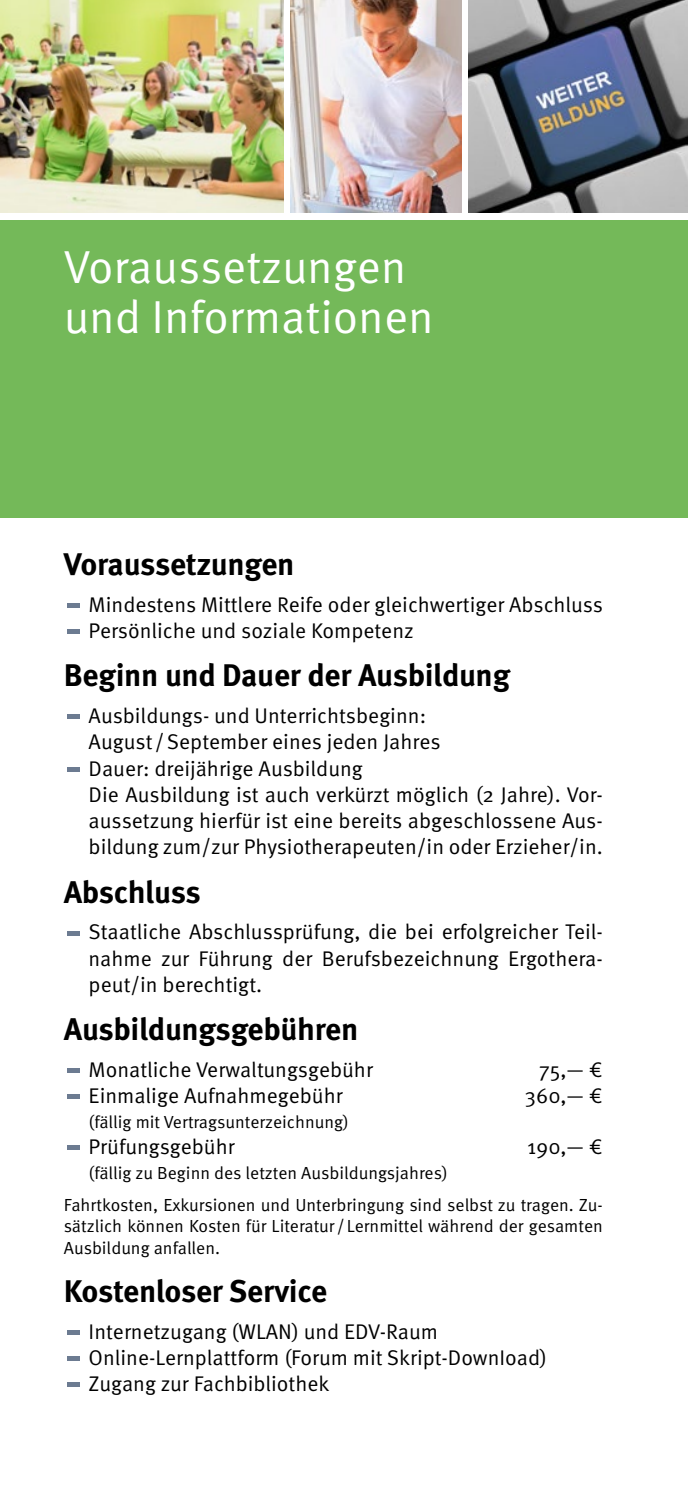
<style>
.page{position:relative;width:688px;height:1489px;background:#fff}
.page>*{position:absolute;margin:0;border:0;box-sizing:border-box;transform-origin:0 0}
.Text_8_5pt_Aufzählun{font:63.75px "Meta OT Norm";color:#6c7b91}
.Head_1_-_18_5pt{font:46.25px/50px "Meta OT Norm";color:#fff}
.Head_2_-_12_5pt{font:700 31.25px "Meta OT";letter-spacing:-.01em;color:#000}
.Text_8_5pt_Aufzählun-2{font:21.25px/26.2px "Meta OT Norm";color:#000}
.Text_7pt_Block{font:17.5px/21.2px "Meta OT Norm";color:#000;text-align:justify}
</style>
<div class="page">
<div style="left:0;top:220px;width:687px;height:297px;background:#74b959"></div>
<img style="left:0;top:0;width:283px;height:213px">
<img style="left:291px;top:0;width:170px;height:213px">
<img style="left:468px;top:0;width:219px;height:213px">
<p class="Head_1_-_18_5pt" style="left:64px;top:242px;width:371px">Voraussetzungen und Informationen</p>
<p class="Head_2_-_12_5pt" style="left:64px;top:544px;width:232px">Voraussetzungen</p>
<p class="Text_8_5pt_Aufzählun" style="left:64px;top:562px;width:21px">-</p>
<p class="Text_8_5pt_Aufzählun-2" style="left:89px;top:591px;width:516px">Mindestens Mittlere Reife oder gleichwertiger Abschluss</p>
<p class="Text_8_5pt_Aufzählun" style="left:64px;top:588px;width:21px">-</p>
<p class="Text_8_5pt_Aufzählun-2" style="left:89px;top:617px;width:327px">Persönliche und soziale Kompetenz</p>
<p class="Head_2_-_12_5pt" style="left:64px;top:655px;width:448px">Beginn und Dauer der Ausbildung</p>
<p class="Text_8_5pt_Aufzählun" style="left:64px;top:673px;width:21px">-</p>
<p class="Text_8_5pt_Aufzählun-2" style="left:89px;top:702px;width:353px">Ausbildungs- und Unterrichtsbeginn:<br>August /September eines jeden Jahres</p>
<p class="Text_8_5pt_Aufzählun" style="left:64px;top:725px;width:21px">-</p>
<p class="Text_8_5pt_Aufzählun-2" style="left:89px;top:755px;width:515px">Dauer: dreijährige Ausbildung<br>Die Ausbildung ist auch verkürzt möglich (2 Jahre). Vor&shy;aussetzung hierfür ist eine bereits abgeschlossene Aus&shy;bildung zum/zur Physiotherapeuten/in oder Erzieher/in.</p>
<p class="Head_2_-_12_5pt" style="left:64px;top:871px;width:138px">Abschluss</p>
<p class="Text_8_5pt_Aufzählun" style="left:64px;top:889px;width:21px">-</p>
<p class="Text_8_5pt_Aufzählun-2" style="left:89px;top:919px;width:515px;text-align:justify">Staatliche Abschlussprüfung, die bei erfolgreicher Teil&shy;nahme zur Führung der Berufsbezeichnung Ergothera&shy;peut/in berechtigt.</p>
<p class="Head_2_-_12_5pt" style="left:64px;top:1009px;width:296px">Ausbildungsgebühren</p>
<p class="Text_8_5pt_Aufzählun" style="left:64px;top:1027px;width:21px">-</p>
<p class="Text_8_5pt_Aufzählun-2" style="left:89px;top:1056px;width:286px">Monatliche Verwaltungsgebühr</p>
<p class="Text_8_5pt_Aufzählun-2" style="left:539px;top:1056px;width:65px">75,— €</p>
<p class="Text_8_5pt_Aufzählun" style="left:64px;top:1053px;width:21px">-</p>
<p class="Text_8_5pt_Aufzählun-2" style="left:89px;top:1082px;width:255px">Einmalige Aufnahmegebühr</p>
<p class="Text_8_5pt_Aufzählun-2" style="left:525px;top:1082px;width:79px">360,— €</p>
<p class="Text_7pt_Block" style="left:89px;top:1111px;width:261px">(fällig mit Vertragsunterzeichnung)</p>
<p class="Text_8_5pt_Aufzählun" style="left:64px;top:1104px;width:21px">-</p>
<p class="Text_8_5pt_Aufzählun-2" style="left:89px;top:1134px;width:147px">Prüfungsgebühr</p>
<p class="Text_8_5pt_Aufzählun-2" style="left:527px;top:1134px;width:77px">190,— €</p>
<p class="Text_7pt_Block" style="left:89px;top:1162px;width:360px">(fällig zu Beginn des letzten Ausbildungsjahres)</p>
<p class="Text_7pt_Block" style="left:64px;top:1194px;width:540px">Fahrtkosten, Exkursionen und Unterbringung sind selbst zu tragen. Zu&shy;sätzlich können Kosten für Literatur / Lernmittel während der gesamten Ausbildung anfallen.</p>
<p class="Head_2_-_12_5pt" style="left:64px;top:1270px;width:265px">Kostenloser Service</p>
<p class="Text_8_5pt_Aufzählun" style="left:64px;top:1288px;width:21px">-</p>
<p class="Text_8_5pt_Aufzählun-2" style="left:89px;top:1318px;width:351px">Internetzugang (WLAN) und EDV-Raum</p>
<p class="Text_8_5pt_Aufzählun" style="left:64px;top:1314px;width:21px">-</p>
<p class="Text_8_5pt_Aufzählun-2" style="left:89px;top:1344px;width:460px">Online-Lernplattform (Forum mit Skript-DownIoad)</p>
<p class="Text_8_5pt_Aufzählun" style="left:64px;top:1341px;width:21px">-</p>
<p class="Text_8_5pt_Aufzählun-2" style="left:89px;top:1370px;width:242px">Zugang zur Fachbibliothek</p>
</div>
